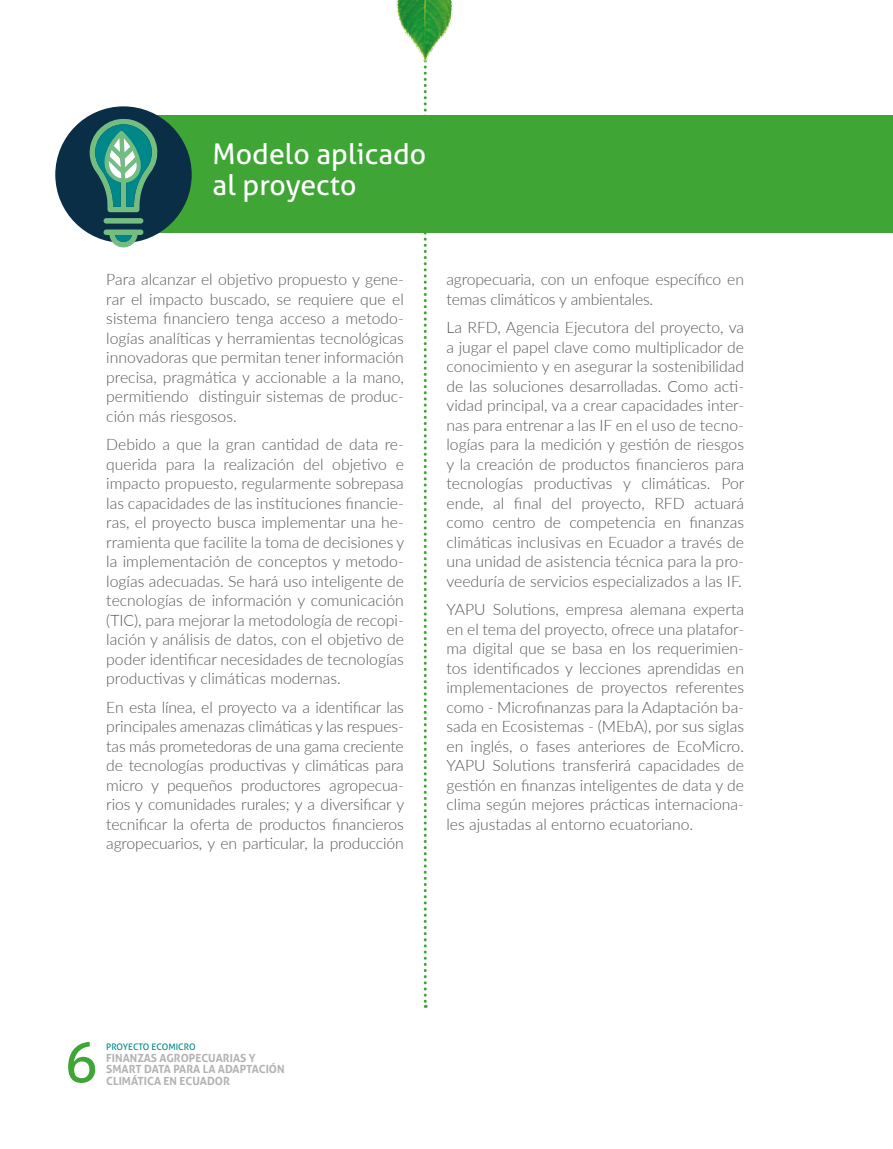
<style>
.page{position:relative;width:893px;height:1149px;background:#fff}
.page>*{position:absolute;margin:0;border:0;box-sizing:border-box;transform-origin:0 0}
.t1{font:55.5px "Aller";color:#3fa535}
.t2{font:28.5px/31.5px "Aller";color:#fff}
.t3{font:300 15.75px/19.5px "Lato";color:#575756;text-align:justify}
.t4{font:700 11.25px/11.6px "Aller";color:#b3b2b2}
.t5{font:9px "Aller";color:#008789}
</style>
<div class="page">
<svg style="left:424px;top:71px;width:3px;height:936px"></svg>
<img style="left:396px;top:0;width:57px;height:69px">
<div style="left:130px;top:115px;width:763px;height:117px;background:#3fa535"></div>
<div style="left:55px;top:106px;width:137px;height:137px;background:#0b2e47;border-radius:50%"></div>
<svg style="left:104px;top:218px;width:40px;height:5px"></svg>
<svg style="left:104px;top:229px;width:40px;height:19px"></svg>
<svg style="left:89px;top:119px;width:69px;height:93px"></svg>
<h2 class="t2" style="left:213px;top:138px;width:215px">Modelo aplicado al proyecto</h2>
<p class="t3" style="left:106px;top:269px;width:299px">Para alcanzar el objetivo propuesto y gene&shy;rar el impacto buscado, se requiere que el sistema financiero tenga acceso a metodo&shy;logías analíticas y herramientas tecnológicas innovadoras que permitan tener información precisa, pragmática y accionable a la mano, permitiendo distinguir sistemas de produc&shy;ción más riesgosos.</p>
<p class="t3" style="left:106px;top:434px;width:299px">Debido a que la gran cantidad de data re&shy;querida para la realización del objetivo e impacto propuesto, regularmente sobrepasa las capacidades de las instituciones financie&shy;ras, el proyecto busca implementar una he&shy;rramienta que facilite la toma de decisiones y la implementación de conceptos y metodo&shy;logías adecuadas. Se hará uso inteligente de tecnologías de información y comunicación (TIC), para mejorar la metodología de recopi&shy;lación y análisis de datos, con el objetivo de poder identificar necesidades de tecnologías productivas y climáticas modernas.</p>
<p class="t3" style="left:106px;top:696px;width:299px">En esta línea, el proyecto va a identificar las principales amenazas climáticas y las respues&shy;tas más prometedoras de una gama creciente de tecnologías productivas y climáticas para micro y pequeños productores agropecua&shy;rios y comunidades rurales; y a diversificar y tecnificar la oferta de productos financieros agropecuarios, y en particular, la producción</p>
<p class="t3" style="left:446px;top:269px;width:299px">agropecuaria, con un enfoque específico en temas climáticos y ambientales.</p>
<p class="t3" style="left:446px;top:317px;width:299px">La RFD, Agencia Ejecutora del proyecto, va a jugar el papel clave como multiplicador de conocimiento y en asegurar la sostenibilidad de las soluciones desarrolladas. Como acti&shy;vidad principal, va a crear capacidades inter&shy;nas para entrenar a las IF en el uso de tecno&shy;logías para la medición y gestión de riesgos y la creación de productos financieros para tecnologías productivas y climáticas. Por ende, al final del proyecto, RFD actuará como centro de competencia en finanzas climáticas inclusivas en Ecuador a través de una unidad de asistencia técnica para la pro&shy;veeduría de servicios especializados a las IF.</p>
<p class="t3" style="left:446px;top:599px;width:299px">YAPU Solutions, empresa alemana experta en el tema del proyecto, ofrece una platafor&shy;ma digital que se basa en los requerimien&shy;tos identificados y lecciones aprendidas en implementaciones de proyectos referentes como - Microfinanzas para la Adaptación ba&shy;sada en Ecosistemas - (MEbA), por sus siglas en inglés, o fases anteriores de EcoMicro.<br>YAPU Solutions transferirá capacidades de gestión en finanzas inteligentes de data y de clima según mejores prácticas internaciona&shy;les ajustadas al entorno ecuatoriano.</p>
<h1 class="t1" style="left:64px;top:1028px;width:35px">6</h1>
<p class="t5" style="left:106px;top:1041px;width:91px">PROYECTO ECOMICRO</p>
<p class="t4" style="left:106px;top:1051px;width:180px">FINANZAS AGROPECUARIAS Y<br>SMART DATA PARA LA ADAPTACIÓN</p>
<p class="t4" style="left:106px;top:1074px;width:125px">CLIMÁTICA EN ECUADOR</p>
</div>
